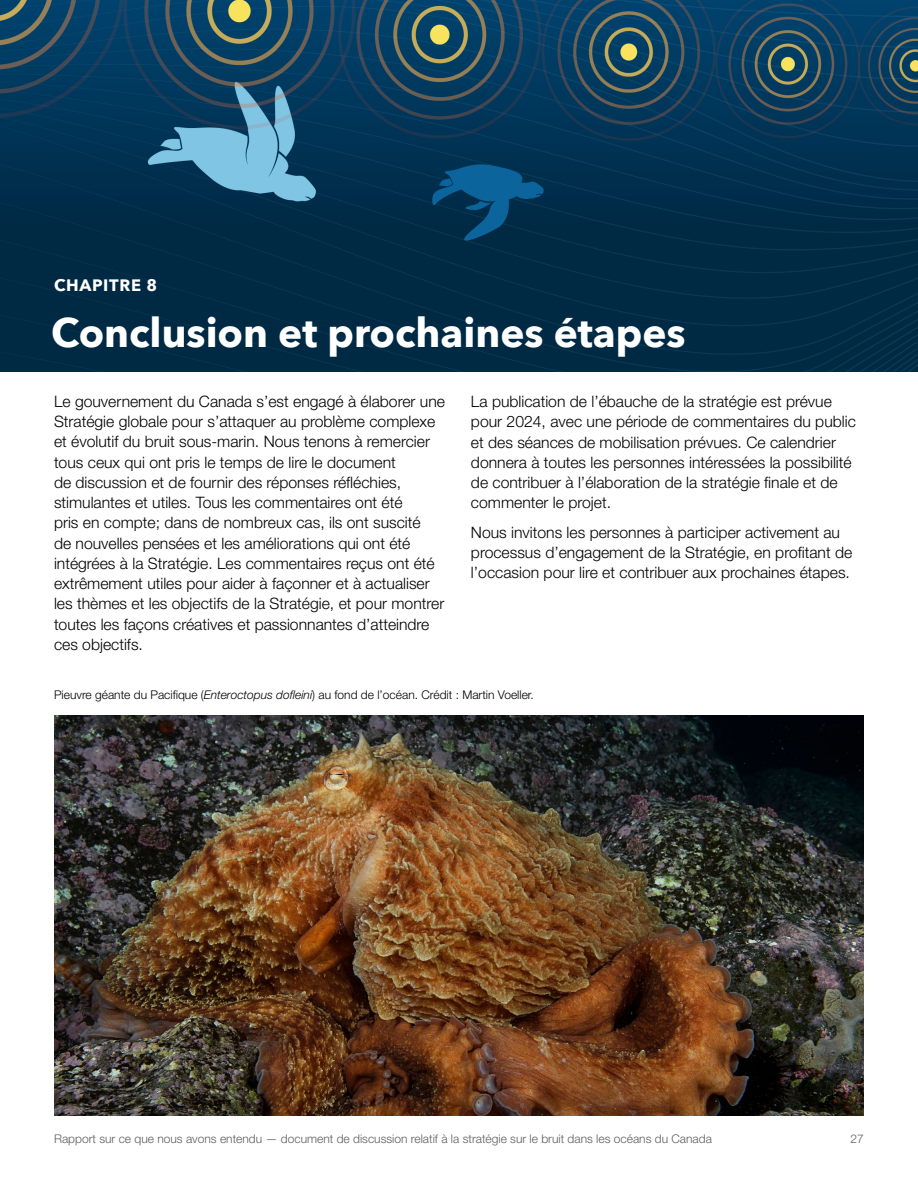
<style>
.page{position:relative;width:918px;height:1188px;background:#fff}
.page>*{position:absolute;margin:0;border:0;box-sizing:border-box;transform-origin:0 0}
.t1{font:700 40.5px "Avenir Next";color:#fff}
.t2{font:700 16.5px "Avenir Next";letter-spacing:.04em;color:#fff}
.t3{font:300 15.75px/20.2px "Helvetica Neue LT Std";color:#000}
.t4{font:300 12px "Helvetica Neue LT Std";color:#5e5e5f}
.t5{font:300 12px "Helvetica Neue LT Std";color:#000}
.s1{font-style:italic}
</style>
<div class="page">
<img style="left:0;top:0;width:918px;height:371px">
<img style="left:54px;top:716px;width:810px;height:400px">
<p class="t2" style="left:54px;top:271px;width:105px">CHAPITRE 8</p>
<h1 class="t1" style="left:51px;top:297px;width:636px">Conclusion et prochaines étapes</h1>
<p class="t3" style="left:54px;top:391px;width:392px">Le gouvernement du Canada s’est engagé à élaborer une Stratégie globale pour s’attaquer au problème complexe et évolutif du bruit sous-marin. Nous tenons à remercier tous ceux qui ont pris le temps de lire le document<br>de discussion et de fournir des réponses réfléchies, stimulantes et utiles. Tous les commentaires ont été<br>pris en compte; dans de nombreux cas, ils ont suscité<br>de nouvelles pensées et les améliorations qui ont été intégrées à la Stratégie. Les commentaires reçus ont été extrêmement utiles pour aider à façonner et à actualiser les thèmes et les objectifs de la Stratégie, et pour montrer toutes les façons créatives et passionnantes d’atteindre ces objectifs.</p>
<p class="t3" style="left:471px;top:391px;width:386px">La publication de l’ébauche de la stratégie est prévue pour 2024, avec une période de commentaires du public et des séances de mobilisation prévues. Ce calendrier donnera à toutes les personnes intéressées la possibilité de contribuer à l’élaboration de la stratégie finale et de commenter le projet.</p>
<p class="t3" style="left:471px;top:521px;width:383px">Nous invitons les personnes à participer activement au processus d’engagement de la Stratégie, en profitant de l’occasion pour lire et contribuer aux prochaines étapes.</p>
<p class="t5" style="left:54px;top:687px;width:481px">Pieuvre géante du Pacifique (<span class="s1">Enteroctopus dofleini</span>) au fond de l’océan. Crédit : Martin Voeller.</p>
<p class="t4" style="left:54px;top:1132px;width:659px">Rapport sur ce que nous avons entendu — document de discussion relatif à la stratégie sur le bruit dans les océans du Canada</p>
<p class="t4" style="left:851px;top:1132px;width:15px">27</p>
</div>
